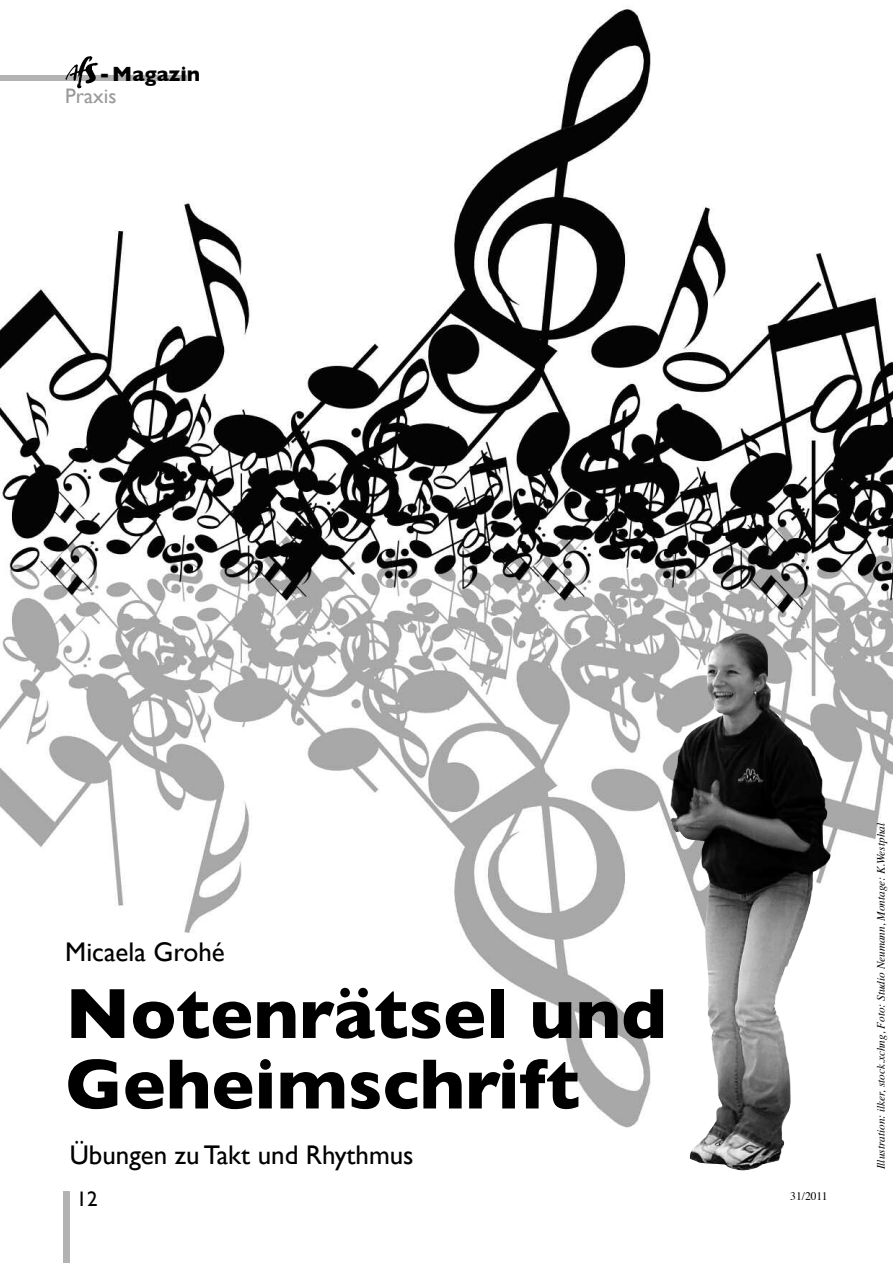
<style>
.page{position:relative;width:893px;height:1263px;background:#fff}
.page>*{position:absolute;margin:0;border:0;box-sizing:border-box;transform-origin:0 0}
.t1{font:700 72px/70.5px "Gill Sans";color:#000}
.t2{font:27px "Gill Sans";color:#000}
.t3{font:700 21px "Gill Sans";color:#000}
.t4{font:21px "Gill Sans";color:#999}
.t5{font:21px "Gill Sans";color:#000}
.t6{font:11.55px "Times";color:#000}
.t7{font:italic 11.25px "Times";color:#000}
</style>
<div class="page">
<img style="left:0;top:7px;width:893px;height:1164px">
<div style="left:0;top:75px;width:186px;height:6px;background:#b3b3b3"></div>
<img style="left:62px;top:54px;width:38px;height:34px">
<div style="left:64px;top:1191px;width:6px;height:72px;background:#b3b3b3"></div>
<img style="left:670px;top:633px;width:161px;height:537px">
<h3 class="t3" style="left:99px;top:62px;width:102px">-Magazin</h3>
<h3 class="t4" style="left:65px;top:84px;width:53px">Praxis</h3>
<h2 class="t2" style="left:65px;top:936px;width:161px">Micaela Grohé</h2>
<h1 class="t1" style="left:65px;top:978px;width:603px">Notenrätsel und<br>Geheimschrift</h1>
<h2 class="t2" style="left:70px;top:1139px;width:345px">Übungen zu Takt und Rhythmus</h2>
<h3 class="t5" style="left:77px;top:1187px;width:23px">12</h3>
<p class="t6" style="left:790px;top:1191px;width:39px">31/2011</p>
<p class="t7" style="left:876px;top:1169px;width:348px;rotate:-90deg">Illustration: ilker, stock.xchng, Foto: Studio Neumann, Montage: K.Westphal</p>
</div>
